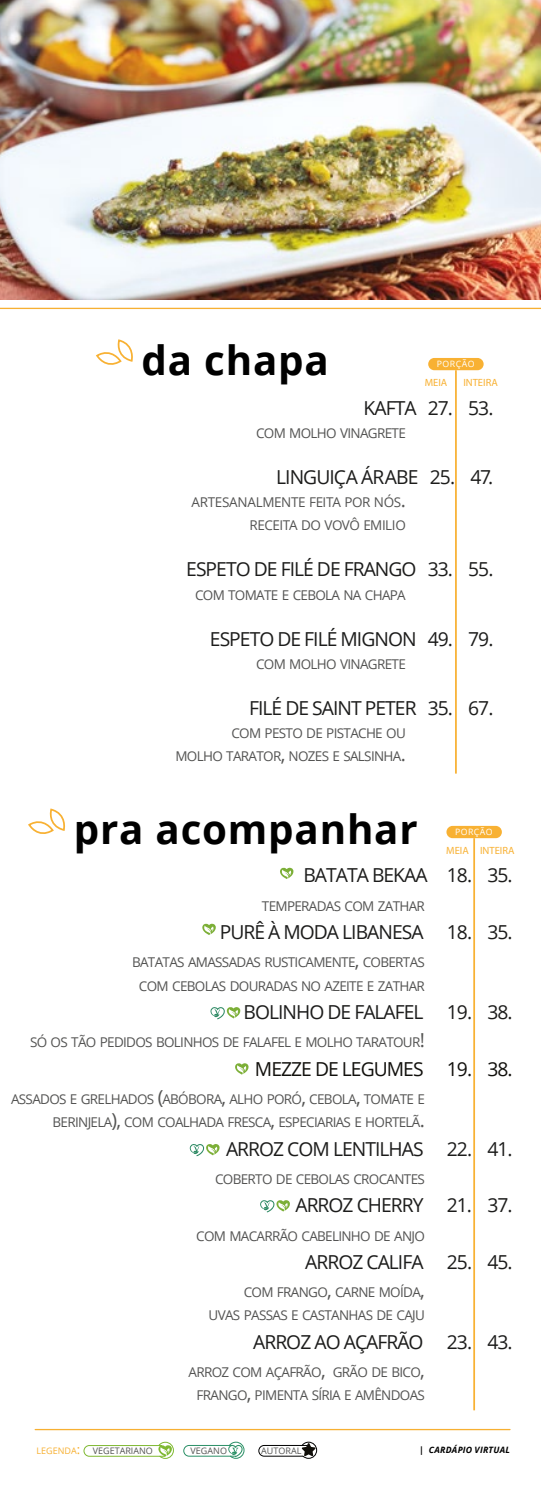
<style>
.page{position:relative;width:541px;height:1489px;background:#fff}
.page>*{position:absolute;margin:0;border:0;box-sizing:border-box;transform-origin:0 0}
.t1{font:700 40.25px "Open Sans";letter-spacing:.02em;color:#000}
.t2{font:19.25px "Open Sans";letter-spacing:-.05em;color:#1c1c1b}
.t3{font:19.25px "Open Sans";letter-spacing:-.05em;color:#11100c}
.t4{font:13.47px/23.1px "Open Sans";letter-spacing:-.05em;color:#545453;text-align:right}
.t5{font:13.47px/23.1px "Open Sans";letter-spacing:-.03em;color:#545453;text-align:right}
.t6{font:10.5px "Myriad Pro";color:#f8b133}
.t7{font:8.92px "Open Sans";color:#545453}
.t8{font:italic 700 8.75px "Open Sans";letter-spacing:.03em;color:#000}
.t9{font:8.75px "Open Sans";letter-spacing:.05em;color:#fff}
.s1{font-size:19.25px}
.s2{color:#f7b032}
.s3{font-size:12.78px;color:#f7b032}
</style>
<div class="page">
<svg style="left:83px;top:1441px;width:91px;height:18px"></svg>
<svg style="left:183px;top:1441px;width:62px;height:17px"></svg>
<svg style="left:258px;top:1441px;width:59px;height:17px"></svg>
<hr style="left:35px;top:1428px;width:475px;height:1px;background:#f7b032">
<img style="left:0;top:0;width:541px;height:299px">
<hr style="left:0;top:308px;width:541px;height:1px;background:#f7b032">
<svg style="left:96px;top:339px;width:37px;height:26px"></svg>
<svg style="left:28px;top:808px;width:37px;height:26px"></svg>
<div style="left:428px;top:358px;width:55px;height:12px;background:#f8b133;border-radius:6px"></div>
<hr style="left:455px;top:370px;width:1px;height:403px;background:#f8b133">
<div style="left:446px;top:825px;width:55px;height:13px;background:#f8b133;border-radius:6px"></div>
<hr style="left:473px;top:838px;width:2px;height:572px;background:#f8b133">
<svg style="left:280px;top:867px;width:13px;height:12px"></svg>
<svg style="left:202px;top:923px;width:14px;height:12px"></svg>
<svg style="left:235px;top:1063px;width:13px;height:11px"></svg>
<svg style="left:189px;top:1144px;width:30px;height:12px"></svg>
<svg style="left:260px;top:1200px;width:30px;height:12px"></svg>
<svg style="left:210px;top:1007px;width:30px;height:12px"></svg>
<h1 class="t1" style="left:141px;top:332px;width:189px">da chapa</h1>
<p class="t9" style="left:437px;top:357px;width:39px">PORÇÃO</p>
<h2 class="t2" style="left:363px;top:394px;width:131px">KAFTA 27. 53.</h2>
<p class="t4" style="left:256px;top:421px;width:151px">COM MOLHO VINAGRETE</p>
<h2 class="t2" style="left:276px;top:464px;width:219px">LINGUIÇA ÁRABE 25. 47.</h2>
<p class="t5" style="left:191px;top:490px;width:216px">ARTESANALMENTE FEITA POR NÓS<span class="s1">.<br></span>RECEITA DO VOVÔ EMILIO</p>
<h2 class="t2" style="left:186px;top:556px;width:308px">ESPETO DE FILÉ DE FRANGO 33. 55.</h2>
<p class="t4" style="left:195px;top:582px;width:212px">COM TOMATE E CEBOLA NA CHAPA</p>
<h2 class="t2" style="left:210px;top:625px;width:285px">ESPETO DE FILÉ MIGNON 49. 79.</h2>
<p class="t4" style="left:256px;top:652px;width:151px">COM MOLHO VINAGRETE</p>
<h2 class="t2" style="left:249px;top:695px;width:246px">FILÉ DE SAINT PETER 35. 67.</h2>
<p class="t4" style="left:175px;top:721px;width:232px">COM PESTO DE PISTACHE OU<br>MOLHO TARATOR<span class="s1">,</span> NOZES E SALSINHA<span class="s1">.</span></p>
<p class="t6" style="left:424px;top:376px;width:24px">MEIA</p>
<p class="t6" style="left:463px;top:376px;width:36px">INTEIRA</p>
<h1 class="t1" style="left:74px;top:801px;width:345px">pra acompanhar</h1>
<p class="t9" style="left:455px;top:825px;width:39px">PORÇÃO</p>
<h2 class="t2" style="left:303px;top:862px;width:210px">BATATA BEKAA 18. 35.</h2>
<p class="t4" style="left:262px;top:893px;width:164px">TEMPERADAS COM ZATHAR</p>
<h2 class="t2" style="left:220px;top:918px;width:294px">PURÊ À MODA LIBANESA 18. 35.</h2>
<p class="t4" style="left:132px;top:950px;width:294px;text-align:center">BATATAS AMASSADAS RUSTICAMENTE<span class="s1">,</span> COBERTAS<br>COM CEBOLAS DOURADAS NO AZEITE E ZATHAR</p>
<h2 class="t2" style="left:243px;top:998px;width:270px">BOLINHO DE FALAFEL 19. 38.</h2>
<p class="t4" style="left:30px;top:1030px;width:396px">SÓ OS TÃO PEDIDOS BOLINHOS DE FALAFEL E MOLHO TARATOUR<span class="s1">!</span></p>
<h2 class="t3" style="left:255px;top:1055px;width:259px">MEZZE DE LEGUMES 19. 38.</h2>
<p class="t4" style="left:11px;top:1087px;width:415px">ASSADOS E GRELHADOS <span class="s1">(</span>ABÓBORA<span class="s1">,</span> ALHO PORÓ<span class="s1">,</span> CEBOLA<span class="s1">,</span> TOMATE E<br>BERINJELA<span class="s1">),</span> COM COALHADA FRESCA<span class="s1">,</span> ESPECIARIAS E HORTELÃ<span class="s1">.</span></p>
<h2 class="t2" style="left:226px;top:1135px;width:288px">ARROZ COM LENTILHAS 22. 41.</h2>
<p class="t4" style="left:215px;top:1166px;width:211px">COBERTO DE CEBOLAS CROCANTES</p>
<h2 class="t2" style="left:295px;top:1191px;width:218px">ARROZ CHERRY 21. 37.</h2>
<p class="t4" style="left:196px;top:1223px;width:230px">COM MACARRÃO CABELINHO DE ANJO</p>
<h2 class="t2" style="left:305px;top:1248px;width:209px">ARROZ CALIFA 25. 45.</h2>
<p class="t4" style="left:208px;top:1280px;width:218px">COM FRANGO<span class="s1">,</span> CARNE MOÍDA<span class="s1">,<br></span>UVAS PASSAS E CASTANHAS DE CAJU</p>
<h2 class="t2" style="left:253px;top:1328px;width:261px">ARROZ AO AÇAFRÃO 23. 43.</h2>
<p class="t4" style="left:188px;top:1360px;width:238px;text-align:center">ARROZ COM AÇAFRÃO<span class="s1">,</span> GRÃO DE BICO<span class="s1">,<br></span>FRANGO<span class="s1">,</span> PIMENTA SÍRIA E AMÊNDOAS</p>
<p class="t6" style="left:446px;top:844px;width:70px">MEIA INTEIRA</p>
<p class="t7" style="left:36px;top:1444px;width:118px"><span class="s2">LEGENDA</span><span class="s3">:</span> VEGETARIANO</p>
<p class="t7" style="left:190px;top:1444px;width:38px">VEGANO</p>
<p class="t7" style="left:261px;top:1444px;width:42px">AUTORAL</p>
<p class="t8" style="left:419px;top:1443px;width:92px">| CARDÁPIO VIRTUAL</p>
</div>
